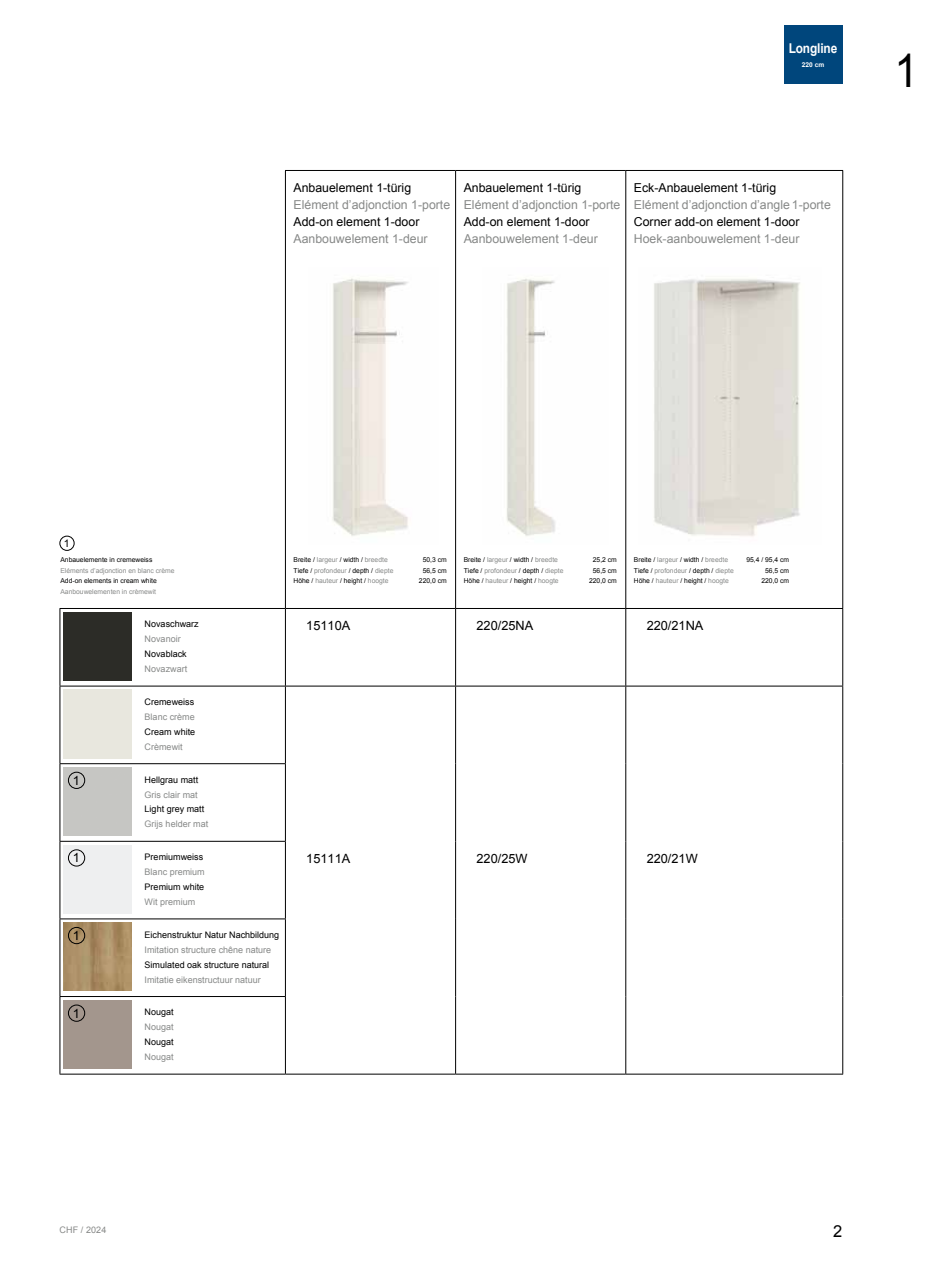
<style>
.page{position:relative;width:936px;height:1263px;background:#fff}
.page>*{position:absolute;margin:0;border:0;box-sizing:border-box;transform-origin:0 0}
.t1{font:46.5px "Arial";color:#000;scale:.91 1}
.t2{font:16.5px "Arial";color:#000}
.t3{font:700 13.5px "Arial";letter-spacing:-.01em;color:#fff;scale:.88 1}
.t4{font:12.75px "Arial";color:#000}
.t5{font:12.3px "Arial";color:#878988}
.t6{font:12.3px "Arial";color:#000}
.t7{font:10.5px "Arial";color:#000}
.t8{font:9px "Arial";color:#878988}
.t9{font:9px "Arial";color:#000}
.t10{font:6.75px "Arial";color:#000}
.t11{font:6.75px "Arial";color:#878988}
.t12{font:700 6.6px "Arial";color:#fff}
.s1{color:#878988}
.s2{color:#000}
</style>
<div class="page">
<div style="left:783px;top:26px;width:59px;height:58px;background:#00467c"></div>
<hr style="left:455px;top:171px;width:1px;height:437px;background:#000">
<hr style="left:455px;top:609px;width:1px;height:77px;background:#000">
<hr style="left:625px;top:171px;width:1px;height:437px;background:#000">
<hr style="left:842px;top:171px;width:1px;height:437px;background:#000">
<hr style="left:625px;top:609px;width:1px;height:77px;background:#000">
<hr style="left:842px;top:609px;width:1px;height:77px;background:#000">
<hr style="left:285px;top:170px;width:170px;height:1px;background:#000">
<hr style="left:285px;top:171px;width:1px;height:437px;background:#000">
<hr style="left:455px;top:170px;width:170px;height:1px;background:#000">
<hr style="left:625px;top:170px;width:218px;height:1px;background:#000">
<hr style="left:285px;top:608px;width:170px;height:1px;background:#000">
<hr style="left:285px;top:609px;width:1px;height:77px;background:#000">
<hr style="left:455px;top:608px;width:170px;height:1px;background:#000">
<hr style="left:625px;top:608px;width:218px;height:1px;background:#000">
<hr style="left:60px;top:608px;width:225px;height:1px;background:#000">
<hr style="left:60px;top:609px;width:1px;height:77px;background:#000">
<hr style="left:60px;top:686px;width:225px;height:1px;background:#000">
<hr style="left:60px;top:686px;width:1px;height:77px;background:#000">
<hr style="left:60px;top:763px;width:226px;height:1px;background:#000">
<hr style="left:60px;top:764px;width:1px;height:77px;background:#000">
<hr style="left:60px;top:841px;width:226px;height:1px;background:#000">
<hr style="left:60px;top:842px;width:1px;height:76px;background:#000">
<hr style="left:60px;top:918px;width:226px;height:1px;background:#000">
<hr style="left:60px;top:919px;width:1px;height:77px;background:#000">
<hr style="left:60px;top:996px;width:226px;height:1px;background:#000">
<hr style="left:60px;top:997px;width:1px;height:77px;background:#000">
<hr style="left:60px;top:1074px;width:225px;height:1px;background:#000">
<hr style="left:285px;top:686px;width:170px;height:1px;background:#000">
<hr style="left:285px;top:686px;width:1px;height:77px;background:#000">
<hr style="left:455px;top:686px;width:170px;height:1px;background:#000">
<hr style="left:455px;top:686px;width:1px;height:78px;background:#000">
<hr style="left:625px;top:686px;width:218px;height:1px;background:#000">
<hr style="left:625px;top:686px;width:1px;height:78px;background:#000">
<hr style="left:842px;top:686px;width:1px;height:78px;background:#000">
<hr style="left:285px;top:764px;width:1px;height:77px;background:#000">
<hr style="left:455px;top:764px;width:1px;height:77px;background:#000">
<hr style="left:625px;top:764px;width:1px;height:77px;background:#000">
<hr style="left:842px;top:764px;width:1px;height:77px;background:#000">
<hr style="left:285px;top:842px;width:1px;height:76px;background:#000">
<hr style="left:455px;top:841px;width:1px;height:78px;background:#000">
<hr style="left:625px;top:841px;width:1px;height:78px;background:#000">
<hr style="left:842px;top:841px;width:1px;height:78px;background:#000">
<hr style="left:285px;top:919px;width:1px;height:77px;background:#000">
<hr style="left:455px;top:919px;width:1px;height:77px;background:#000">
<hr style="left:625px;top:919px;width:1px;height:77px;background:#000">
<hr style="left:842px;top:919px;width:1px;height:77px;background:#000">
<hr style="left:285px;top:997px;width:1px;height:77px;background:#000">
<hr style="left:455px;top:996px;width:1px;height:78px;background:#000">
<hr style="left:625px;top:996px;width:1px;height:78px;background:#000">
<hr style="left:285px;top:1074px;width:170px;height:1px;background:#000">
<hr style="left:455px;top:1074px;width:170px;height:1px;background:#000">
<hr style="left:625px;top:1074px;width:218px;height:1px;background:#000">
<hr style="left:842px;top:996px;width:1px;height:78px;background:#000">
<img style="left:332px;top:278px;width:76px;height:258px">
<img style="left:654px;top:279px;width:146px;height:258px">
<div style="left:60px;top:536px;width:14px;height:15px;border:1px solid #000;border-radius:50%"></div>
<div style="left:64px;top:612px;width:68px;height:68px;background:#2c2c27"></div>
<div style="left:64px;top:845px;width:68px;height:68px;background:#eeeff0"></div>
<div style="left:68px;top:849px;width:17px;height:17px;border:1px solid #000;border-radius:50%"></div>
<img style="left:506px;top:278px;width:49px;height:258px">
<div style="left:64px;top:1000px;width:68px;height:68px;background:#a3968d"></div>
<img style="left:64px;top:923px;width:68px;height:68px">
<div style="left:68px;top:1005px;width:17px;height:17px;border:1px solid #000;border-radius:50%"></div>
<div style="left:68px;top:927px;width:17px;height:17px;border:1px solid #000;border-radius:50%"></div>
<div style="left:64px;top:767px;width:68px;height:69px;background:#c6c6c3"></div>
<div style="left:68px;top:772px;width:17px;height:17px;border:1px solid #000;border-radius:50%"></div>
<h3 class="t3" style="left:788px;top:40px;width:57px">Longline</h3>
<p class="t12" style="left:801px;top:60px;width:24px">220 cm</p>
<h3 class="t6" style="left:293px;top:179px;width:119px">Anbauelement 1-türig</h3>
<h3 class="t5" style="left:293px;top:196px;width:158px">Elément d’adjonction 1-porte</h3>
<h3 class="t6" style="left:293px;top:213px;width:127px">Add-on element 1-door</h3>
<h3 class="t5" style="left:293px;top:230px;width:135px">Aanbouwelement 1-deur</h3>
<h3 class="t6" style="left:463px;top:179px;width:119px">Anbauelement 1-türig</h3>
<h3 class="t5" style="left:463px;top:196px;width:158px">Elément d’adjonction 1-porte</h3>
<h3 class="t6" style="left:463px;top:213px;width:127px">Add-on element 1-door</h3>
<h3 class="t5" style="left:463px;top:230px;width:135px">Aanbouwelement 1-deur</h3>
<h3 class="t6" style="left:634px;top:179px;width:144px">Eck-Anbauelement 1-türig</h3>
<h3 class="t5" style="left:634px;top:196px;width:198px">Elément d’adjonction d’angle 1-porte</h3>
<h3 class="t6" style="left:634px;top:213px;width:167px">Corner add-on element 1-door</h3>
<h3 class="t5" style="left:634px;top:230px;width:167px">Hoek-aanbouwelement 1-deur</h3>
<h1 class="t1" style="left:894px;top:40px;width:27px">1</h1>
<h3 class="t7" style="left:64px;top:536px;width:7px">1</h3>
<p class="t10" style="left:60px;top:555px;width:93px">Anbauelemente in cremeweiss</p>
<p class="t11" style="left:60px;top:566px;width:116px">Eléments d’adjonction en blanc crème</p>
<p class="t10" style="left:60px;top:576px;width:98px">Add-on elements in cream white</p>
<p class="t11" style="left:60px;top:587px;width:97px">Aanbouwelementen in crèmewit</p>
<h3 class="t4" style="left:73px;top:772px;width:9px">1</h3>
<h3 class="t4" style="left:73px;top:849px;width:9px">1</h3>
<h3 class="t9" style="left:145px;top:618px;width:56px">Novaschwarz</h3>
<h3 class="t8" style="left:145px;top:633px;width:38px">Novanoir</h3>
<h3 class="t9" style="left:145px;top:648px;width:44px">Novablack</h3>
<h3 class="t8" style="left:145px;top:663px;width:44px">Novazwart</h3>
<h3 class="t9" style="left:145px;top:696px;width:51px">Cremeweiss</h3>
<h3 class="t8" style="left:145px;top:711px;width:52px">Blanc crème</h3>
<h3 class="t9" style="left:145px;top:726px;width:52px">Cream white</h3>
<h3 class="t8" style="left:145px;top:741px;width:39px">Crèmewit</h3>
<h3 class="t9" style="left:145px;top:774px;width:55px">Hellgrau matt</h3>
<h3 class="t8" style="left:145px;top:788px;width:55px">Gris clair mat</h3>
<h3 class="t9" style="left:145px;top:803px;width:61px">Light grey matt</h3>
<h3 class="t8" style="left:145px;top:818px;width:65px">Grijs helder mat</h3>
<h3 class="t9" style="left:145px;top:851px;width:60px">Premiumweiss</h3>
<h3 class="t8" style="left:145px;top:866px;width:62px">Blanc premium</h3>
<h3 class="t9" style="left:145px;top:881px;width:61px">Premium white</h3>
<h3 class="t8" style="left:145px;top:896px;width:52px">Wit premium</h3>
<h3 class="t4" style="left:73px;top:927px;width:9px">1</h3>
<h3 class="t9" style="left:145px;top:929px;width:136px">Eichenstruktur Natur Nachbildung</h3>
<h3 class="t8" style="left:145px;top:944px;width:128px">Imitation structure chêne nature</h3>
<h3 class="t9" style="left:145px;top:958px;width:126px">Simulated oak structure natural</h3>
<h3 class="t8" style="left:145px;top:973px;width:118px">Imitatie eikenstructuur natuur</h3>
<h3 class="t9" style="left:145px;top:1006px;width:31px">Nougat</h3>
<h3 class="t8" style="left:145px;top:1021px;width:31px">Nougat</h3>
<h3 class="t9" style="left:145px;top:1036px;width:31px">Nougat</h3>
<h3 class="t8" style="left:145px;top:1051px;width:31px">Nougat</h3>
<h3 class="t4" style="left:73px;top:1005px;width:9px">1</h3>
<p class="t10" style="left:293px;top:555px;width:96px">Breite / <span class="s1">largeur</span> / width / <span class="s1">breedte</span></p>
<p class="t10" style="left:422px;top:555px;width:26px">50,3 cm</p>
<p class="t11" style="left:293px;top:566px;width:101px"><span class="s2">Tiefe /</span> profondeur <span class="s2">/ depth /</span> diepte</p>
<p class="t10" style="left:422px;top:566px;width:26px">56,5 cm</p>
<p class="t10" style="left:293px;top:576px;width:96px">Höhe / <span class="s1">hauteur</span> / height / <span class="s1">hoogte</span></p>
<p class="t10" style="left:419px;top:576px;width:29px">220,0 cm</p>
<h3 class="t4" style="left:306px;top:617px;width:45px">15110A</h3>
<p class="t10" style="left:463px;top:555px;width:96px">Breite / <span class="s1">largeur</span> / width / <span class="s1">breedte</span></p>
<p class="t10" style="left:593px;top:555px;width:26px">25,2 cm</p>
<p class="t11" style="left:463px;top:566px;width:101px"><span class="s2">Tiefe /</span> profondeur <span class="s2">/ depth /</span> diepte</p>
<p class="t10" style="left:593px;top:566px;width:26px">56,5 cm</p>
<p class="t10" style="left:463px;top:576px;width:96px">Höhe / <span class="s1">hauteur</span> / height / <span class="s1">hoogte</span></p>
<p class="t10" style="left:589px;top:576px;width:29px">220,0 cm</p>
<p class="t10" style="left:634px;top:555px;width:96px">Breite / <span class="s1">largeur</span> / width / <span class="s1">breedte</span></p>
<p class="t10" style="left:746px;top:555px;width:44px">95,4 / 95,4 cm</p>
<p class="t11" style="left:634px;top:566px;width:101px"><span class="s2">Tiefe /</span> profondeur <span class="s2">/ depth /</span> diepte</p>
<p class="t10" style="left:765px;top:566px;width:26px">56,5 cm</p>
<p class="t10" style="left:634px;top:576px;width:96px">Höhe / <span class="s1">hauteur</span> / height / <span class="s1">hoogte</span></p>
<p class="t10" style="left:761px;top:576px;width:29px">220,0 cm</p>
<h3 class="t4" style="left:476px;top:617px;width:58px">220/25NA</h3>
<h3 class="t4" style="left:646px;top:617px;width:58px">220/21NA</h3>
<h3 class="t4" style="left:306px;top:850px;width:45px">15111A</h3>
<h3 class="t4" style="left:646px;top:850px;width:53px">220/21W</h3>
<h3 class="t4" style="left:476px;top:850px;width:53px">220/25W</h3>
<h3 class="t8" style="left:60px;top:1224px;width:48px">CHF / 2024</h3>
<h2 class="t2" style="left:833px;top:1220px;width:11px">2</h2>
</div>
